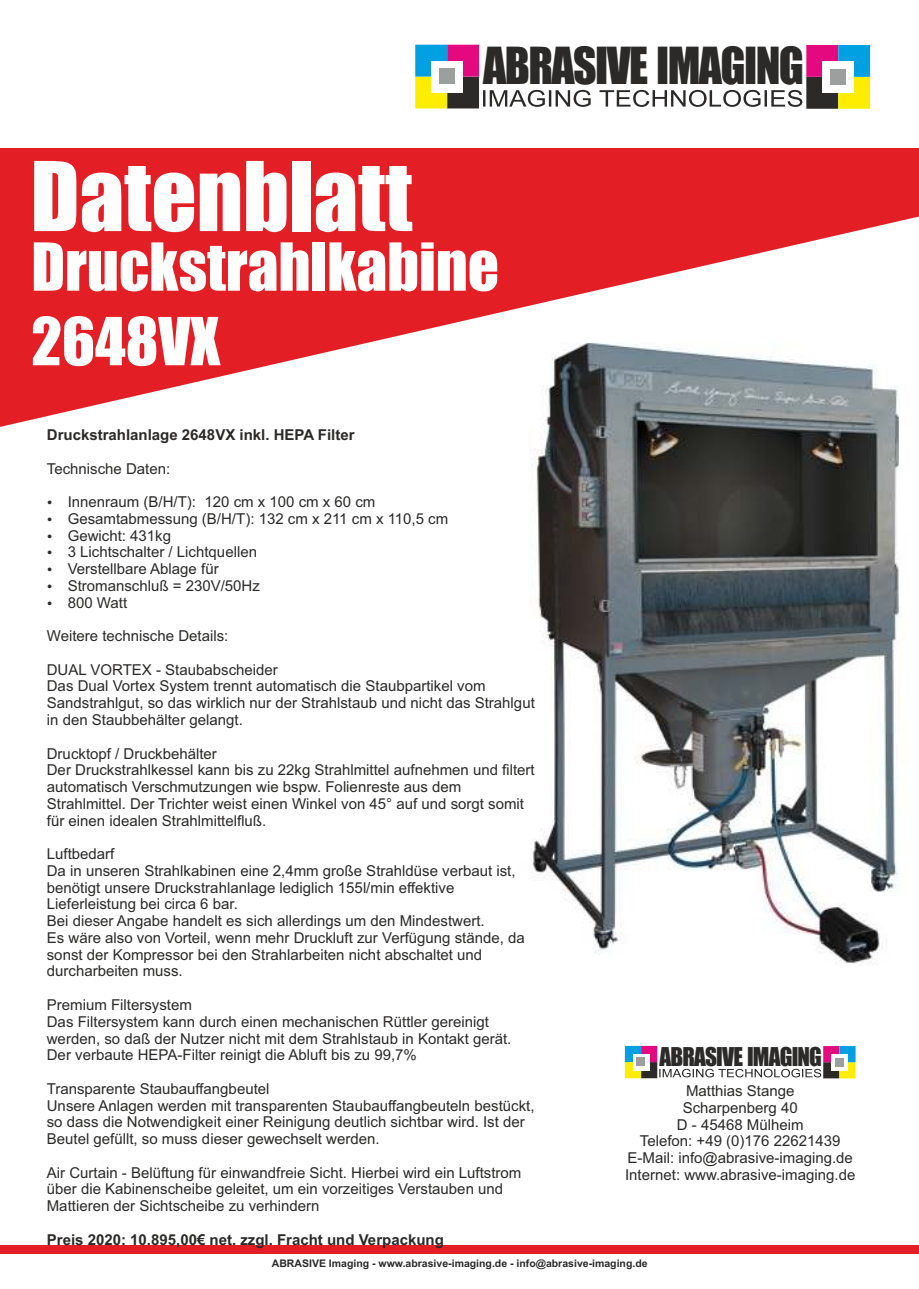
<style>
.page{position:relative;width:919px;height:1289px;background:#fff}
.page>*{position:absolute;margin:0;border:0;box-sizing:border-box;transform-origin:0 0}
.t1{font:88.65px "Impact";color:#fefefe}
.t2{font:61.05px/74.6px "Impact";color:#fefefe}
.t3{font:47.25px "Impact";letter-spacing:-.035em;color:#2b2a29}
.t4{font:24px "Impact";letter-spacing:-.035em;color:#2b2a29}
.t5{font:15px/16.8px "Arial";color:#2b2a29}
.t6{font:700 15px "Arial";color:#2b2a29}
.t7{font:700 10.5px "Arial";color:#2b2a29}
</style>
<div class="page">
<div style="left:806px;top:77px;width:32px;height:32px;background:#2b2a29"></div>
<div style="left:838px;top:77px;width:32px;height:32px;background:#ffed00"></div>
<div style="left:806px;top:45px;width:32px;height:32px;background:#e5097f"></div>
<div style="left:838px;top:45px;width:32px;height:32px;background:#00a0e3"></div>
<div style="left:822px;top:61px;width:32px;height:32px;background:#fefefe"></div>
<div style="left:830px;top:69px;width:16px;height:16px;background:#9d9e9e"></div>
<div style="left:447px;top:76px;width:32px;height:33px;background:#2b2a29"></div>
<div style="left:415px;top:76px;width:32px;height:33px;background:#ffed00"></div>
<div style="left:447px;top:45px;width:32px;height:32px;background:#e5097f"></div>
<div style="left:415px;top:45px;width:32px;height:32px;background:#00a0e3"></div>
<div style="left:431px;top:61px;width:32px;height:32px;background:#fefefe"></div>
<div style="left:439px;top:68px;width:16px;height:16px;background:#9d9e9e"></div>
<svg style="left:483px;top:90px;width:319px;height:17px"></svg>
<svg style="left:0;top:148px;width:918px;height:279px;fill:#e31e24"></svg>
<div style="left:0;top:1244px;width:918px;height:9px;background:#e31e24"></div>
<div style="left:823px;top:1062px;width:16px;height:16px;background:#2b2a29"></div>
<div style="left:839px;top:1062px;width:16px;height:16px;background:#ffed00"></div>
<div style="left:823px;top:1045px;width:16px;height:17px;background:#e5097f"></div>
<div style="left:839px;top:1045px;width:16px;height:17px;background:#00a0e3"></div>
<div style="left:831px;top:1054px;width:16px;height:16px;background:#fefefe"></div>
<div style="left:835px;top:1058px;width:8px;height:8px;background:#9d9e9e"></div>
<div style="left:641px;top:1061px;width:16px;height:17px;background:#2b2a29"></div>
<div style="left:624px;top:1061px;width:17px;height:17px;background:#ffed00"></div>
<div style="left:641px;top:1045px;width:16px;height:17px;background:#e5097f"></div>
<div style="left:624px;top:1045px;width:17px;height:17px;background:#00a0e3"></div>
<div style="left:633px;top:1053px;width:16px;height:17px;background:#fefefe"></div>
<div style="left:637px;top:1057px;width:8px;height:8px;background:#9d9e9e"></div>
<svg style="left:659px;top:1068px;width:162px;height:9px"></svg>
<img style="left:509px;top:322px;width:409px;height:643px">
<h3 class="t3" style="left:483px;top:46px;width:322px">ABRASIVE IMAGING</h3>
<h1 class="t1" style="left:31px;top:161px;width:383px">Datenblatt</h1>
<h2 class="t2" style="left:31px;top:233px;width:469px">Druckstrahlkabine<br>2648VX</h2>
<p class="t6" style="left:47px;top:429px;width:309px">Druckstrahlanlage 2648VX inkl. HEPA Filter</p>
<p class="t5" style="left:47px;top:461px;width:125px">Technische Daten:</p>
<p class="t5" style="left:68px;top:495px;width:382px">Innenraum (B/H/T): 120 cm x 100 cm x 60 cm<br>Gesamtabmessung (B/H/T): 132 cm x 211 cm x 110,5 cm<br>Gewicht: 431kg<br>3 Lichtschalter / Lichtquellen<br>Verstellbare Ablage für<br>Stromanschluß = 230V/50Hz<br>800 Watt</p>
<p class="t5" style="left:47px;top:629px;width:183px">Weitere technische Details:</p>
<p class="t5" style="left:47px;top:662px;width:489px">DUAL VORTEX - Staubabscheider<br>Das Dual Vortex System trennt automatisch die Staubpartikel vom Sandstrahlgut, so das wirklich nur der Strahlstaub und nicht das Strahlgut in den Staubbehälter gelangt.</p>
<p class="t5" style="left:47px;top:746px;width:489px">Drucktopf / Druckbehälter<br>Der Druckstrahlkessel kann bis zu 22kg Strahlmittel aufnehmen und filtert automatisch Verschmutzungen wie bspw. Folienreste aus dem Strahlmittel. Der Trichter weist einen Winkel von 45° auf und sorgt somit für einen idealen Strahlmittelfluß.</p>
<p class="t5" style="left:47px;top:846px;width:479px">Luftbedarf<br>Da in unseren Strahlkabinen eine 2,4mm große Strahldüse verbaut ist, benötigt unsere Druckstrahlanlage lediglich 155l/min effektive Lieferleistung bei circa 6 bar.<br>Bei dieser Angabe handelt es sich allerdings um den Mindestwert.<br>Es wäre also von Vorteil, wenn mehr Druckluft zur Verfügung stände, da sonst der Kompressor bei den Strahlarbeiten nicht abschaltet und durcharbeiten muss.</p>
<p class="t5" style="left:47px;top:997px;width:466px">Premium Filtersystem<br>Das Filtersystem kann durch einen mechanischen Rüttler gereinigt werden, so daß der Nutzer nicht mit dem Strahlstaub in Kontakt gerät.<br>Der verbaute HEPA-Filter reinigt die Abluft bis zu 99,7%</p>
<p class="t5" style="left:47px;top:1081px;width:489px">Transparente Staubauffangbeutel<br>Unsere Anlagen werden mit transparenten Staubauffangbeuteln bestückt, so dass die Notwendigkeit einer Reinigung deutlich sichtbar wird. Ist der Beutel gefüllt, so muss dieser gewechselt werden.</p>
<p class="t5" style="left:47px;top:1165px;width:476px">Air Curtain - Belüftung für einwandfreie Sicht. Hierbei wird ein Luftstrom über die Kabinenscheibe geleitet, um ein vorzeitiges Verstauben und<br>Mattieren der Sichtscheibe zu verhindern</p>
<p class="t6" style="left:47px;top:1233px;width:398px">Preis 2020: 10.895,00€ net. zzgl. Fracht und Verpackung</p>
<h3 class="t4" style="left:659px;top:1046px;width:164px">ABRASIVE IMAGING</h3>
<p class="t5" style="left:625px;top:1083px;width:232px;text-align:center">Matthias Stange<br>Scharpenberg 40<br>D - 45468 Mülheim<br>Telefon: +49 (0)176 22621439<br>E-Mail: info@abrasive-imaging.de<br>Internet: www.abrasive-imaging.de</p>
<p class="t7" style="left:272px;top:1259px;width:377px">ABRASIVE Imaging - www.abrasive-imaging.de - info@abrasive-imaging.de</p>
</div>
